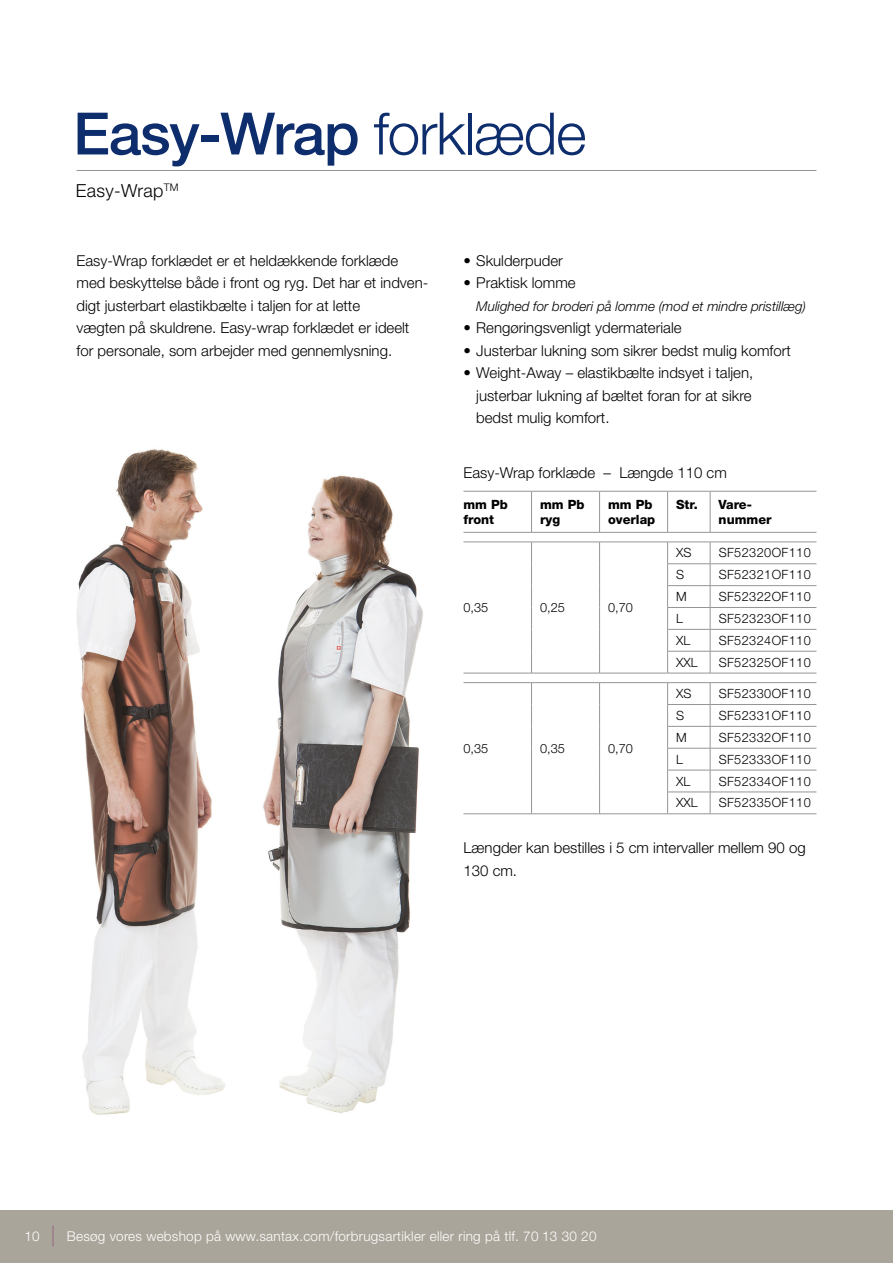
<style>
.page{position:relative;width:893px;height:1263px;background:#fff}
.page>*{position:absolute;margin:0;border:0;box-sizing:border-box;transform-origin:0 0}
.t1{font:500 58.5px "Helvetica Neue LT Std";letter-spacing:-.02em;color:#0e2d6d}
.t2{font:300 18px "Helvetica Neue LT Std";letter-spacing:.02em;color:#000}
.t3{font:300 15px/22.5px "Helvetica Neue LT Std";color:#000}
.t4{font:300 13.5px "Helvetica Neue LT Std";letter-spacing:.02em;color:#fff}
.t5{font:italic 300 13.5px "Helvetica Neue LT Std";color:#000}
.t6{font:300 12.75px "Helvetica Neue LT Std";letter-spacing:.03em;color:#000}
.t7{font:800 12.75px/15px "Helvetica Neue LT Std";color:#000}
.s1{font-weight:300}
.s2{font-size:21px;color:#977086}
</style>
<div class="page">
<div style="left:0;top:1210px;width:893px;height:53px;background:#aaa59a"></div>
<hr style="left:77px;top:170px;width:739px;height:1px;background:#939598">
<hr style="left:463px;top:491px;width:68px;height:1px;background:#939598">
<hr style="left:531px;top:491px;width:69px;height:1px;background:#939598">
<hr style="left:531px;top:491px;width:1px;height:41px;background:#939598">
<hr style="left:600px;top:491px;width:68px;height:1px;background:#939598">
<hr style="left:599px;top:491px;width:1px;height:41px;background:#939598">
<hr style="left:668px;top:491px;width:42px;height:1px;background:#939598">
<hr style="left:667px;top:491px;width:1px;height:41px;background:#939598">
<hr style="left:710px;top:491px;width:106px;height:1px;background:#939598">
<hr style="left:710px;top:491px;width:1px;height:41px;background:#939598">
<hr style="left:463px;top:532px;width:68px;height:1px;background:#939598">
<hr style="left:531px;top:532px;width:69px;height:1px;background:#939598">
<hr style="left:600px;top:532px;width:68px;height:1px;background:#939598">
<hr style="left:668px;top:532px;width:42px;height:1px;background:#939598">
<hr style="left:710px;top:532px;width:106px;height:1px;background:#939598">
<hr style="left:463px;top:542px;width:68px;height:1px;background:#939598">
<hr style="left:531px;top:542px;width:69px;height:1px;background:#939598">
<hr style="left:600px;top:542px;width:68px;height:1px;background:#939598">
<svg style="left:531px;top:542px;width:1px;height:131px"></svg>
<svg style="left:599px;top:542px;width:1px;height:131px"></svg>
<hr style="left:668px;top:542px;width:42px;height:1px;background:#939598">
<hr style="left:710px;top:542px;width:106px;height:1px;background:#939598">
<hr style="left:667px;top:563px;width:43px;height:1px;background:#939598">
<hr style="left:710px;top:563px;width:106px;height:1px;background:#939598">
<hr style="left:667px;top:585px;width:43px;height:1px;background:#939598">
<hr style="left:710px;top:585px;width:106px;height:1px;background:#939598">
<hr style="left:667px;top:607px;width:43px;height:1px;background:#939598">
<hr style="left:710px;top:607px;width:106px;height:1px;background:#939598">
<hr style="left:667px;top:629px;width:43px;height:1px;background:#939598">
<hr style="left:710px;top:629px;width:106px;height:1px;background:#939598">
<hr style="left:667px;top:651px;width:43px;height:1px;background:#939598">
<svg style="left:667px;top:542px;width:1px;height:131px"></svg>
<hr style="left:710px;top:651px;width:106px;height:1px;background:#939598">
<svg style="left:710px;top:542px;width:1px;height:131px"></svg>
<hr style="left:463px;top:673px;width:68px;height:1px;background:#939598">
<hr style="left:531px;top:673px;width:69px;height:1px;background:#939598">
<hr style="left:600px;top:673px;width:68px;height:1px;background:#939598">
<hr style="left:668px;top:673px;width:42px;height:1px;background:#939598">
<hr style="left:710px;top:673px;width:106px;height:1px;background:#939598">
<hr style="left:463px;top:682px;width:68px;height:1px;background:#939598">
<hr style="left:531px;top:682px;width:69px;height:1px;background:#939598">
<hr style="left:600px;top:682px;width:68px;height:1px;background:#939598">
<svg style="left:531px;top:683px;width:1px;height:130px"></svg>
<svg style="left:599px;top:683px;width:1px;height:130px"></svg>
<hr style="left:463px;top:813px;width:68px;height:1px;background:#939598">
<hr style="left:531px;top:813px;width:69px;height:1px;background:#939598">
<hr style="left:600px;top:813px;width:68px;height:1px;background:#939598">
<hr style="left:668px;top:682px;width:42px;height:1px;background:#939598">
<hr style="left:710px;top:682px;width:106px;height:1px;background:#939598">
<hr style="left:667px;top:704px;width:43px;height:1px;background:#939598">
<hr style="left:710px;top:704px;width:106px;height:1px;background:#939598">
<hr style="left:667px;top:726px;width:43px;height:1px;background:#939598">
<hr style="left:710px;top:726px;width:106px;height:1px;background:#939598">
<hr style="left:667px;top:748px;width:43px;height:1px;background:#939598">
<hr style="left:710px;top:748px;width:106px;height:1px;background:#939598">
<hr style="left:667px;top:770px;width:43px;height:1px;background:#939598">
<hr style="left:710px;top:770px;width:106px;height:1px;background:#939598">
<hr style="left:667px;top:792px;width:43px;height:1px;background:#939598">
<svg style="left:667px;top:683px;width:1px;height:130px"></svg>
<hr style="left:710px;top:792px;width:106px;height:1px;background:#939598">
<svg style="left:710px;top:683px;width:1px;height:130px"></svg>
<hr style="left:668px;top:813px;width:42px;height:1px;background:#939598">
<hr style="left:710px;top:813px;width:106px;height:1px;background:#939598">
<img style="left:76px;top:449px;width:347px;height:666px">
<h1 class="t1" style="left:73px;top:99px;width:515px">Easy-Wrap <span class="s1">forklæde</span></h1>
<p class="t2" style="left:76px;top:179px;width:105px">Easy-Wrap<sup>TM</sup></p>
<p class="t3" style="left:77px;top:249px;width:353px">Easy-Wrap forklædet er et heldækkende forklæde med beskyttelse både i front og ryg. Det har et indven&shy;digt justerbart elastikbælte i taljen for at lette<br>vægten på skuldrene. Easy-wrap forklædet er ideelt for personale, som arbejder med gennemlysning.</p>
<p class="t3" style="left:463px;top:249px;width:101px">• Skulderpuder</p>
<p class="t3" style="left:463px;top:271px;width:114px">• Praktisk lomme</p>
<p class="t5" style="left:476px;top:298px;width:331px">Mulighed for broderi på lomme (mod et mindre pristillæg)</p>
<p class="t3" style="left:463px;top:316px;width:220px">• Rengøringsvenligt ydermateriale</p>
<p class="t3" style="left:463px;top:339px;width:329px">• Justerbar lukning som sikrer bedst mulig komfort</p>
<p class="t3" style="left:476px;top:361px;width:278px;text-align:justify;text-indent:-13px">• Weight-Away – elastikbælte indsyet i taljen, justerbar lukning af bæltet foran for at sikre bedst mulig komfort.</p>
<p class="t3" style="left:463px;top:462px;width:265px">Easy-Wrap forklæde – Længde 110 cm</p>
<p class="t7" style="left:463px;top:497px;width:46px">mm Pb front</p>
<p class="t7" style="left:540px;top:497px;width:46px">mm Pb ryg</p>
<p class="t7" style="left:608px;top:497px;width:49px">mm Pb overlap</p>
<p class="t7" style="left:676px;top:497px;width:23px">Str.</p>
<p class="t7" style="left:719px;top:497px;width:54px">Vare&shy;nummer</p>
<p class="t6" style="left:463px;top:600px;width:26px">0,35</p>
<p class="t6" style="left:540px;top:600px;width:26px">0,25</p>
<p class="t6" style="left:608px;top:600px;width:26px">0,70</p>
<p class="t6" style="left:676px;top:545px;width:17px">XS</p>
<p class="t6" style="left:719px;top:545px;width:94px">SF52320OF110</p>
<p class="t6" style="left:676px;top:567px;width:10px">S</p>
<p class="t6" style="left:719px;top:567px;width:94px">SF52321OF110</p>
<p class="t6" style="left:676px;top:589px;width:12px">M</p>
<p class="t6" style="left:719px;top:589px;width:94px">SF52322OF110</p>
<p class="t6" style="left:676px;top:611px;width:8px">L</p>
<p class="t6" style="left:719px;top:611px;width:94px">SF52323OF110</p>
<p class="t6" style="left:676px;top:632px;width:16px">XL</p>
<p class="t6" style="left:719px;top:632px;width:94px">SF52324OF110</p>
<p class="t6" style="left:676px;top:654px;width:23px">XXL</p>
<p class="t6" style="left:719px;top:654px;width:94px">SF52325OF110</p>
<p class="t6" style="left:676px;top:686px;width:17px">XS</p>
<p class="t6" style="left:719px;top:686px;width:94px">SF52330OF110</p>
<p class="t6" style="left:676px;top:708px;width:10px">S</p>
<p class="t6" style="left:719px;top:708px;width:94px">SF52331OF110</p>
<p class="t6" style="left:676px;top:729px;width:12px">M</p>
<p class="t6" style="left:719px;top:729px;width:94px">SF52332OF110</p>
<p class="t6" style="left:676px;top:751px;width:8px">L</p>
<p class="t6" style="left:719px;top:751px;width:94px">SF52333OF110</p>
<p class="t6" style="left:676px;top:773px;width:16px">XL</p>
<p class="t6" style="left:719px;top:773px;width:94px">SF52334OF110</p>
<p class="t6" style="left:676px;top:795px;width:23px">XXL</p>
<p class="t6" style="left:719px;top:795px;width:94px">SF52335OF110</p>
<p class="t3" style="left:463px;top:836px;width:344px">Længder kan bestilles i 5 cm intervaller mellem 90 og<br>130 cm.</p>
<p class="t6" style="left:463px;top:740px;width:26px">0,35</p>
<p class="t6" style="left:540px;top:740px;width:26px">0,35</p>
<p class="t6" style="left:608px;top:740px;width:26px">0,70</p>
<p class="t4" style="left:25px;top:1227px;width:573px">10 <span class="s2">|</span> Besøg vores webshop på www.santax.com/forbrugsartikler eller ring på tlf. 70 13 30 20</p>
</div>
